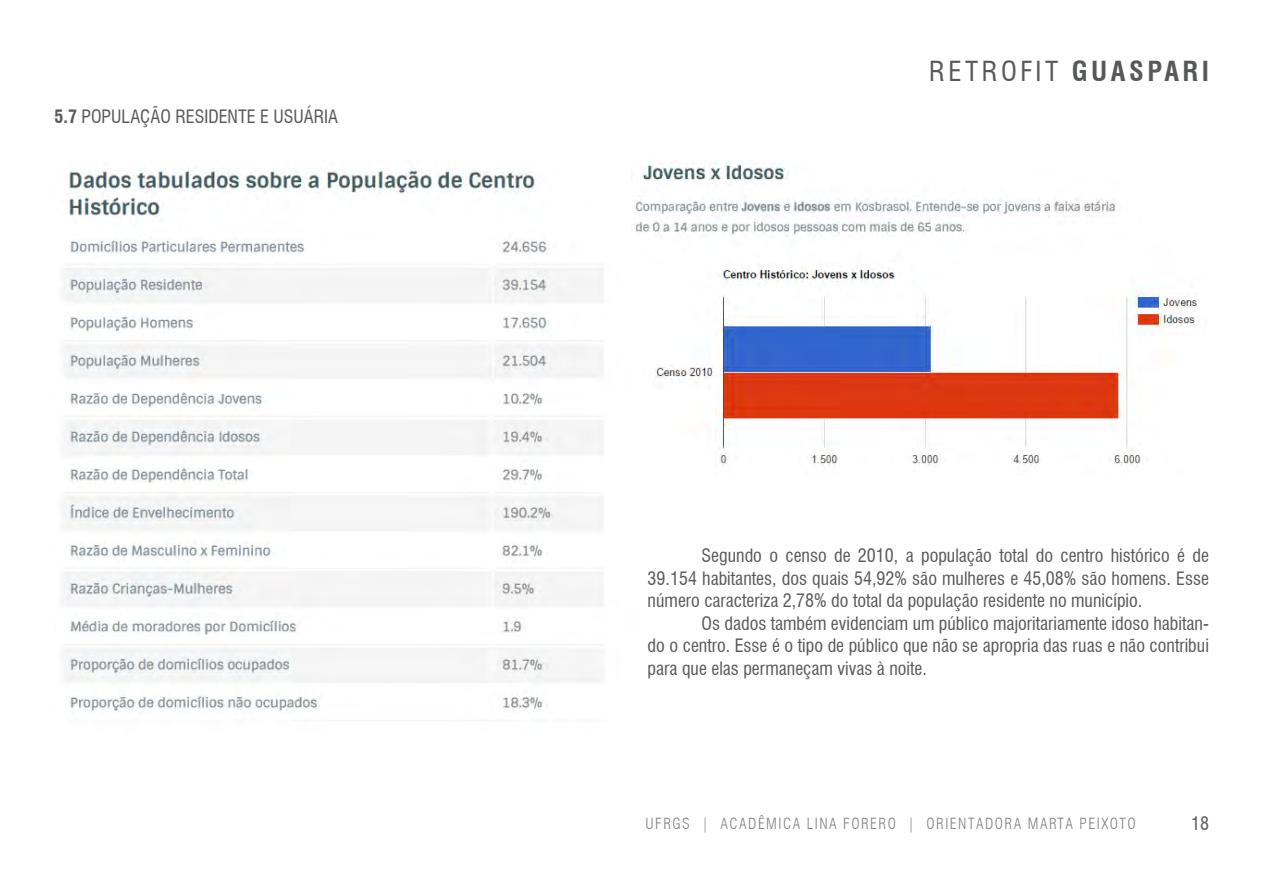
<style>
.page{position:relative;width:1263px;height:893px;background:#fff}
.page>*{position:absolute;margin:0;border:0;box-sizing:border-box;transform-origin:0 0}
.t1{font:condensed 27px "Swiss 721 BT";letter-spacing:.13em;color:#57585a}
.t2{font:condensed 18px/22.5px "Swiss 721 BT";color:#57585a;text-align:justify}
.t3{font:300 condensed 15px "Swiss 721 BT";letter-spacing:.1em;color:#808285}
.s1{font-weight:700}
</style>
<div class="page">
<img style="left:63px;top:168px;width:540px;height:553px">
<img style="left:634px;top:162px;width:566px;height:305px">
<p class="t2" style="left:55px;top:105px;width:285px"><span class="s1">5.7</span> POPULAÇÃO RESIDENTE E USUÁRIA</p>
<h1 class="t1" style="left:929px;top:55px;width:281px">RETROFIT <span class="s1">GUASPARI</span></h1>
<p class="t2" style="left:648px;top:544px;width:563px;text-indent:54px">Segundo o censo de 2010, a população total do centro histórico é de 39.154 habitantes, dos quais 54,92% são mulheres e 45,08% são homens. Esse número caracteriza 2,78% do total da população residente no município.</p>
<p class="t2" style="left:648px;top:612px;width:563px;text-indent:54px">Os dados também evidenciam um público majoritariamente idoso habitan&shy;do o centro. Esse é o tipo de público que não se apropria das ruas e não contribui para que elas permaneçam vivas à noite.</p>
<p class="t3" style="left:645px;top:815px;width:492px">UFRGS | ACADÊMICA LINA FORERO | ORIENTADORA MARTA PEIXOTO</p>
<p class="t2" style="left:1191px;top:812px;width:19px">18</p>
</div>
